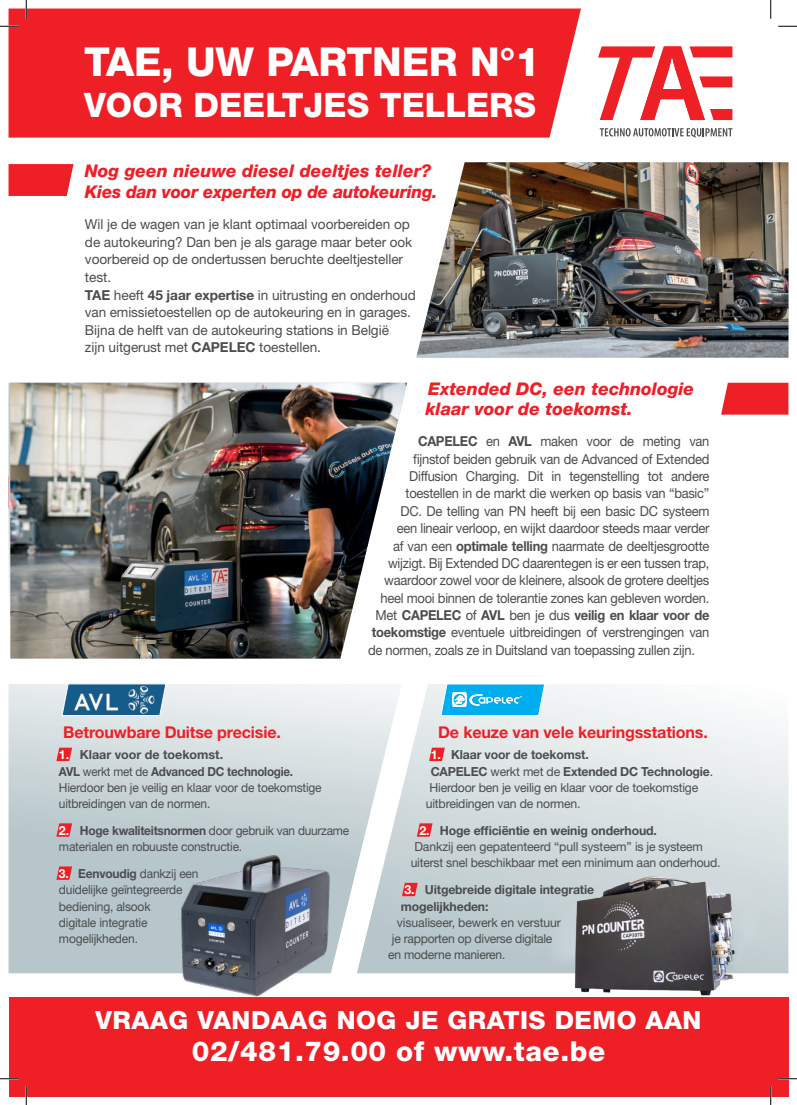
<style>
.page{position:relative;width:797px;height:1105px;background:#fff}
.page>*{position:absolute;margin:0;border:0;box-sizing:border-box;transform-origin:0 0}
.t1{font:800 40px "Helvetica Neue LT Std";letter-spacing:-.005em;color:#fff}
.t2{font:800 33.75px "Helvetica Neue LT Std";color:#fff}
.t3{font:800 27.5px "Helvetica Neue LT Std";letter-spacing:.02em;color:#fff}
.t4{font:800 25px "Helvetica Neue LT Std";letter-spacing:.02em;color:#fff}
.t5{font:italic 800 17.5px/21.2px "Helvetica Neue LT Std";color:#ee2026}
.t6{font:700 16.25px "Helvetica Neue LT Std";letter-spacing:-.01em;color:#ee2026}
.t7{font:13.75px "Helvetica Neue LT Std";letter-spacing:-.02em;color:#4b4c4d;scale:.94 1}
.t8{font:13.75px/17.5px "Helvetica Neue LT Std";letter-spacing:-.02em;color:#4b4c4d}
.t9{font:700 13.75px "Helvetica Neue LT Std";letter-spacing:-.02em;color:#4b4c4d;scale:.94 1}
.t10{font:12.5px "Helvetica Neue LT Std";letter-spacing:-.015em;color:#4b4c4d}
.t11{font:700 12.5px/16.2px "Helvetica Neue LT Std";letter-spacing:-.01em;color:#4b4c4d}
.t12{font:12.5px/16.2px "Helvetica Neue LT Std";letter-spacing:-.015em;color:#4b4c4d;scale:.93 1}
.t13{font:12.5px/16.2px "Helvetica Neue LT Std";letter-spacing:-.015em;color:#4b4c4d;scale:.96 1}
.t14{font:12.5px/16.2px "Helvetica Neue LT Std";letter-spacing:-.015em;color:#4b4c4d;scale:.95 1}
.s1{font-weight:700}
.s2{font-weight:400}
.s3{font-weight:700;color:#fff}
.s4{color:#fff}
</style>
<div class="page">
<svg style="left:9px;top:684px;width:348px;height:289px;background:#cbd6d8"></svg>
<svg style="left:357px;top:684px;width:431px;height:289px"></svg>
<div style="left:9px;top:997px;width:779px;height:99px;background:#ee2026"></div>
<div style="left:8px;top:9px;width:573px;height:129px;background:#ee2026"></div>
<svg style="left:8px;top:476px;width:1px;height:32px"></svg>
<svg style="left:8px;top:164px;width:65px;height:32px;background:#ee2c31"></svg>
<svg style="left:721px;top:383px;width:68px;height:32px;background:#ef2f34"></svg>
<img style="left:416px;top:162px;width:372px;height:196px">
<img style="left:10px;top:383px;width:397px;height:276px">
<svg style="left:599px;top:128px;width:133px;height:10px"></svg>
<svg style="left:598px;top:46px;width:134px;height:74px"></svg>
<svg style="left:61px;top:683px;width:106px;height:33px;background:#5385a7"></svg>
<img style="left:536px;top:866px;width:226px;height:130px">
<img style="left:174px;top:819px;width:166px;height:178px">
<svg style="left:56px;top:866px;width:16px;height:14px"></svg>
<svg style="left:417px;top:823px;width:15px;height:14px"></svg>
<svg style="left:402px;top:883px;width:16px;height:13px"></svg>
<svg style="left:56px;top:748px;width:16px;height:13px"></svg>
<svg style="left:56px;top:823px;width:16px;height:14px"></svg>
<svg style="left:429px;top:748px;width:16px;height:13px"></svg>
<svg style="left:440px;top:684px;width:105px;height:32px;background:#39bff1"></svg>
<svg style="left:0;top:25px;width:19px;height:2px"></svg>
<svg style="left:778px;top:25px;width:19px;height:2px"></svg>
<svg style="left:0;top:1078px;width:19px;height:1px"></svg>
<svg style="left:778px;top:1078px;width:19px;height:1px"></svg>
<svg style="left:25px;top:0;width:2px;height:19px"></svg>
<svg style="left:25px;top:1086px;width:2px;height:19px"></svg>
<svg style="left:770px;top:0;width:1px;height:19px"></svg>
<svg style="left:770px;top:1086px;width:1px;height:19px"></svg>
<h1 class="t1" style="left:84px;top:38px;width:458px">TAE, UW PARTNER N°1</h1>
<h2 class="t2" style="left:84px;top:85px;width:453px">VOOR DEELTJES TELLERS</h2>
<p class="t5" style="left:85px;top:160px;width:354px">Nog geen nieuwe diesel deeltjes teller?<br>Kies dan voor experten op de autokeuring.</p>
<p class="t8" style="left:85px;top:216px;width:332px">Wil je de wagen van je klant optimaal voorbereiden op de autokeuring? Dan ben je als garage maar beter ook voorbereid op de ondertussen beruchte deeltjesteller test.<br><span class="s1">TAE</span> heeft <span class="s1">45 jaar expertise</span> in uitrusting en onderhoud van emissietoestellen op de autokeuring en in garages.<br>Bijna de helft van de autokeuring stations in België<br>zijn uitgerust met <span class="s1">CAPELEC</span> toestellen.</p>
<p class="t5" style="left:425px;top:379px;width:270px;line-height:19.5px">Extended DC, een technologie klaar voor de toekomst.</p>
<p class="t7" style="left:418px;top:433px;width:311px"><span class="s1">CAPELEC</span> en <span class="s1">AVL</span> maken voor de meting van</p>
<p class="t7" style="left:413px;top:451px;width:317px">fijnstof beiden gebruik van de Advanced of Extended</p>
<p class="t7" style="left:409px;top:468px;width:321px">Diffusion Charging. Dit in tegenstelling tot andere</p>
<p class="t7" style="left:405px;top:485px;width:325px">toestellen in de markt die werken op basis van “basic”</p>
<p class="t7" style="left:400px;top:503px;width:330px">DC. De telling van PN heeft bij een basic DC systeem</p>
<p class="t7" style="left:397px;top:520px;width:334px">een lineair verloop, en wijkt daardoor steeds maar verder</p>
<p class="t7" style="left:393px;top:537px;width:338px">af van een <span class="s1">optimale telling</span> naarmate de deeltjesgrootte</p>
<p class="t7" style="left:388px;top:555px;width:343px">wijzigt. Bij Extended DC daarentegen is er een tussen trap,</p>
<p class="t7" style="left:384px;top:572px;width:347px">waardoor zowel voor de kleinere, alsook de grotere deeltjes</p>
<p class="t7" style="left:380px;top:590px;width:351px">heel mooi binnen de tolerantie zones kan gebleven worden.</p>
<p class="t9" style="left:375px;top:607px;width:357px"><span class="s2">Met</span> CAPELEC <span class="s2">of</span> AVL <span class="s2">ben je dus</span> veilig en klaar voor de</p>
<p class="t7" style="left:372px;top:624px;width:361px"><span class="s1">toekomstige</span> eventuele uitbreidingen of verstrengingen van</p>
<p class="t7" style="left:368px;top:642px;width:349px">de normen, zoals ze in Duitsland van toepassing zullen zijn.</p>
<p class="t6" style="left:63px;top:722px;width:219px">Betrouwbare Duitse precisie.</p>
<p class="t12" style="left:59px;top:747px;width:284px"><span class="s3">1.</span> <span class="s1">Klaar voor de toekomst.<br>AVL</span> werkt met de <span class="s1">Advanced DC technologie.<br></span>Hierdoor ben je veilig en klaar voor de toekomstige uitbreidingen van de normen.</p>
<p class="t14" style="left:59px;top:822px;width:307px"><span class="s3">2.</span> <span class="s1">Hoge kwaliteitsnormen</span> door gebruik van duurzame materialen en robuuste constructie.</p>
<p class="t13" style="left:59px;top:865px;width:147px"><span class="s3">3.</span> <span class="s1">Eenvoudig</span> dankzij een duidelijke geïntegreerde bediening, alsook<br>digitale integratie mogelijkheden.</p>
<p class="t6" style="left:438px;top:722px;width:271px">De keuze van vele keuringsstations.</p>
<p class="t11" style="left:431px;top:746px;width:160px"><span class="s4">1.</span> Klaar voor de toekomst.</p>
<p class="t11" style="left:431px;top:763px;width:284px">CAPELEC <span class="s2">werkt met de</span> Extended DC Technologie<span class="s2">.</span></p>
<p class="t10" style="left:429px;top:780px;width:270px">Hierdoor ben je veilig en klaar voor de toekomstige</p>
<p class="t10" style="left:426px;top:796px;width:156px">uitbreidingen van de normen.</p>
<p class="t11" style="left:419px;top:822px;width:239px"><span class="s4">2.</span> Hoge efficiëntie en weinig onderhoud.</p>
<p class="t10" style="left:414px;top:839px;width:290px">Dankzij een gepatenteerd “pull systeem” is je systeem</p>
<p class="t10" style="left:411px;top:855px;width:311px">uiterst snel beschikbaar met een minimum aan onderhoud.</p>
<p class="t11" style="left:401px;top:881px;width:195px;text-indent:4px"><span class="s4">3.</span> Uitgebreide digitale integratie mogelijkheden:</p>
<p class="t10" style="left:397px;top:915px;width:165px">visualiseer, bewerk en verstuur</p>
<p class="t10" style="left:392px;top:931px;width:162px">je rapporten op diverse digitale</p>
<p class="t10" style="left:388px;top:947px;width:119px">en moderne manieren.</p>
<h3 class="t4" style="left:96px;top:1005px;width:607px">VRAAG VANDAAG NOG JE GRATIS DEMO AAN</h3>
<h3 class="t3" style="left:192px;top:1035px;width:415px">02/481.79.00 of www.tae.be</h3>
</div>
